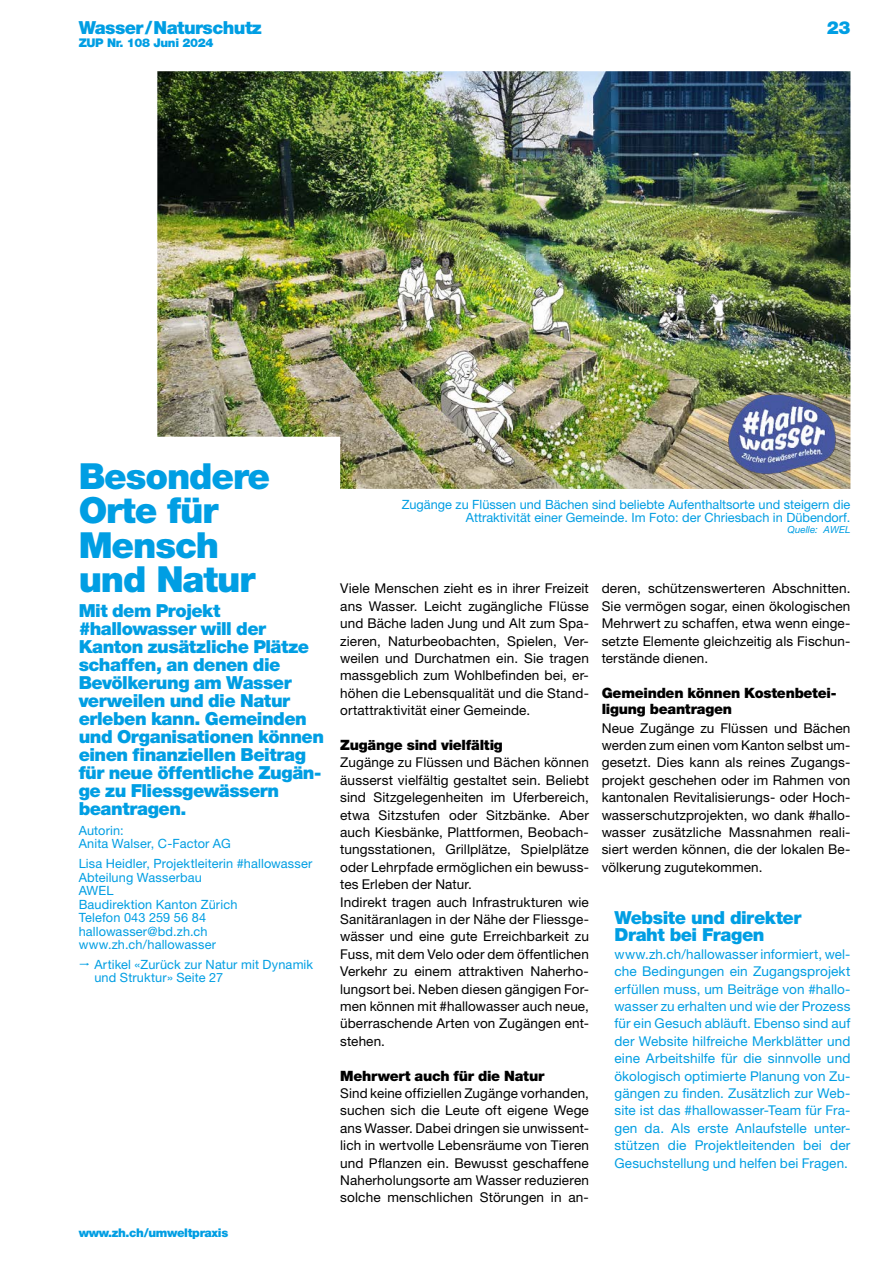
<style>
.page{position:relative;width:893px;height:1263px;background:#fff}
.page>*{position:absolute;margin:0;border:0;box-sizing:border-box;transform-origin:0 0}
.H1-24-Haupt-Titel-Cyan{font:900 36px/34.5px "Helvetica Neue LT Std";letter-spacing:-.03em;color:#009ee3}
.P-12-Lead-Cyan{font:900 18px/18px "Helvetica Neue LT Std";letter-spacing:-.025em;color:#009ee3}
.Boxen_CYAN_H2-12-BoxenTitel{font:900 18px/17.4px "Helvetica Neue LT Std";letter-spacing:-.025em;color:#009ee3}
.H2-9_5-Zwi-Titel{font:900 14.25px/16.4px "Helvetica Neue LT Std";letter-spacing:-.015em;color:#000}
.P-9-Text-Block{font:13.5px/17.4px "Helvetica Neue LT Std";letter-spacing:.01em;color:#000;text-align:justify}
.Boxen_CYAN_P-9-BoxenTEXT{font:13.5px/17.4px "Helvetica Neue LT Std";letter-spacing:.01em;color:#009ee3;text-align:justify}
.P-8_5-Autor-Cyan{font:12.75px/13.5px "Helvetica Neue LT Std";letter-spacing:.01em;color:#009ee3}
.P-8_5-Legende-Cyan{font:12.75px/13.5px "Helvetica Neue LT Std";color:#009ee3;text-align:right}
.P-8_5-AufzählungPFEIL-Cyan{font:12.75px/13.5px "Helvetica Neue LT Std";letter-spacing:.01em;color:#009ee3}
.t1{font:900 12px "Helvetica Neue LT Std";letter-spacing:-.03em;color:#009ee3}
.P-6_5-Quelle-Cyan{font:italic 9.75px "Helvetica Neue LT Std";color:#009ee3}
</style>
<div class="page">
<img style="left:157px;top:71px;width:693px;height:418px">
<img style="left:713px;top:379px;width:137px;height:110px">
<h2 class="P-12-Lead-Cyan" style="left:79px;top:19px;width:185px">Wasser/Naturschutz</h2>
<p class="t1" style="left:79px;top:35px;width:136px">ZUP Nr. 108 Juni 2024</p>
<h2 class="P-12-Lead-Cyan" style="left:827px;top:19px;width:25px">23</h2>
<h1 class="H1-24-Haupt-Titel-Cyan" style="left:79px;top:459px;width:193px">Besondere<br>Orte für<br>Mensch und Natur</h1>
<p class="P-12-Lead-Cyan" style="left:79px;top:601px;width:247px">Mit dem Projekt #hallowasser will der<br>Kanton zusätzliche Plätze schaffen, an denen die<br>Bevölkerung am Wasser verweilen und die Natur erleben kann. Gemeinden und Organisationen können einen finanziellen Beitrag für neue öffentliche Zugän&shy;ge zu Fliessgewässern beantragen.</p>
<p class="P-8_5-Autor-Cyan" style="left:79px;top:823px;width:154px">Autorin:<br>Anita Walser, C-Factor AG</p>
<p class="P-8_5-Autor-Cyan" style="left:79px;top:857px;width:235px">Lisa Heidler, Projektleiterin #hallowasser<br>Abteilung Wasserbau<br>AWEL<br>Baudirektion Kanton Zürich<br>Telefon 043 259 56 84 hallowasser@bd.zh.ch www.zh.ch/hallowasser</p>
<p class="P-8_5-AufzählungPFEIL-Cyan" style="left:94px;top:957px;width:220px;text-indent:-16px">● Artikel «Zurück zur Natur mit Dynamik und Struktur» Seite 27</p>
<p class="t1" style="left:79px;top:1226px;width:151px">www.zh.ch/umweltpraxis</p>
<p class="P-8_5-Legende-Cyan" style="left:402px;top:497px;width:450px">Zugänge zu Flüssen und Bächen sind beliebte Aufenthaltsorte und steigern die<br>Attraktivität einer Gemeinde. Im Foto: der Chriesbach in Dübendorf.</p>
<p class="P-6_5-Quelle-Cyan" style="left:788px;top:524px;width:64px">Quelle: AWEL</p>
<p class="P-9-Text-Block" style="left:340px;top:580px;width:250px">Viele Menschen zieht es in ihrer Freizeit ans Wasser. Leicht zugängliche Flüsse und Bäche laden Jung und Alt zum Spa&shy;zieren, Naturbeobachten, Spielen, Ver&shy;weilen und Durchatmen ein. Sie tragen massgeblich zum Wohlbefinden bei, er&shy;höhen die Lebensqualität und die Stand&shy;ortattraktivität einer Gemeinde.</p>
<h2 class="H2-9_5-Zwi-Titel" style="left:340px;top:737px;width:164px">Zugänge sind vielfältig</h2>
<p class="P-9-Text-Block" style="left:340px;top:754px;width:250px">Zugänge zu Flüssen und Bächen können äusserst vielfältig gestaltet sein. Beliebt sind Sitzgelegenheiten im Uferbereich, etwa Sitzstufen oder Sitzbänke. Aber auch Kiesbänke, Plattformen, Beobach&shy;tungsstationen, Grillplätze, Spielplätze oder Lehrpfade ermöglichen ein bewuss&shy;tes Erleben der Natur.</p>
<p class="P-9-Text-Block" style="left:340px;top:893px;width:250px">Indirekt tragen auch Infrastrukturen wie Sanitäranlagen in der Nähe der Fliessge&shy;wässer und eine gute Erreichbarkeit zu Fuss, mit dem Velo oder dem öffentlichen Verkehr zu einem attraktiven Naherho&shy;lungsort bei. Neben diesen gängigen For&shy;men können mit #hallowasser auch neue, überraschende Arten von Zugängen ent&shy;stehen.</p>
<h2 class="H2-9_5-Zwi-Titel" style="left:340px;top:1067px;width:206px">Mehrwert auch für die Natur</h2>
<p class="P-9-Text-Block" style="left:340px;top:1084px;width:250px">Sind keine offiziellen Zugänge vorhanden, suchen sich die Leute oft eigene Wege ans Wasser. Dabei dringen sie unwissent&shy;lich in wertvolle Lebensräume von Tieren und Pflanzen ein. Bewusst geschaffene Naherholungsorte am Wasser reduzieren solche menschlichen Störungen in an-</p>
<p class="P-9-Text-Block" style="left:602px;top:580px;width:250px">deren, schützenswerteren Abschnitten.<br>Sie vermögen sogar, einen ökologischen Mehrwert zu schaffen, etwa wenn einge&shy;setzte Elemente gleichzeitig als Fischun&shy;terstände dienen.</p>
<h2 class="H2-9_5-Zwi-Titel" style="left:602px;top:684px;width:236px">Gemeinden können Kostenbetei&shy;ligung beantragen</h2>
<p class="P-9-Text-Block" style="left:602px;top:719px;width:250px">Neue Zugänge zu Flüssen und Bächen werden zum einen vom Kanton selbst um&shy;gesetzt. Dies kann als reines Zugangs&shy;projekt geschehen oder im Rahmen von kantonalen Revitalisierungs- oder Hoch&shy;wasserschutzprojekten, wo dank #hallo&shy;wasser zusätzliche Massnahmen reali&shy;siert werden können, die der lokalen Be&shy;völkerung zugutekommen.</p>
<h2 class="Boxen_CYAN_H2-12-BoxenTitel" style="left:614px;top:909px;width:189px">Website und direkter<br>Draht bei Fragen</h2>
<p class="Boxen_CYAN_P-9-BoxenTEXT" style="left:614px;top:945px;width:238px">www.zh.ch/hallowasser informiert, wel&shy;che Bedingungen ein Zugangsprojekt erfüllen muss, um Beiträge von #hallo&shy;wasser zu erhalten und wie der Prozess für ein Gesuch abläuft. Ebenso sind auf der Website hilfreiche Merkblätter und eine Arbeitshilfe für die sinnvolle und ökologisch optimierte Planung von Zu&shy;gängen zu finden. Zusätzlich zur Web&shy;site ist das #hallowasser-Team für Fra&shy;gen da. Als erste Anlaufstelle unter&shy;stützen die Projektleitenden bei der Gesuchstellung und helfen bei Fragen.</p>
</div>
